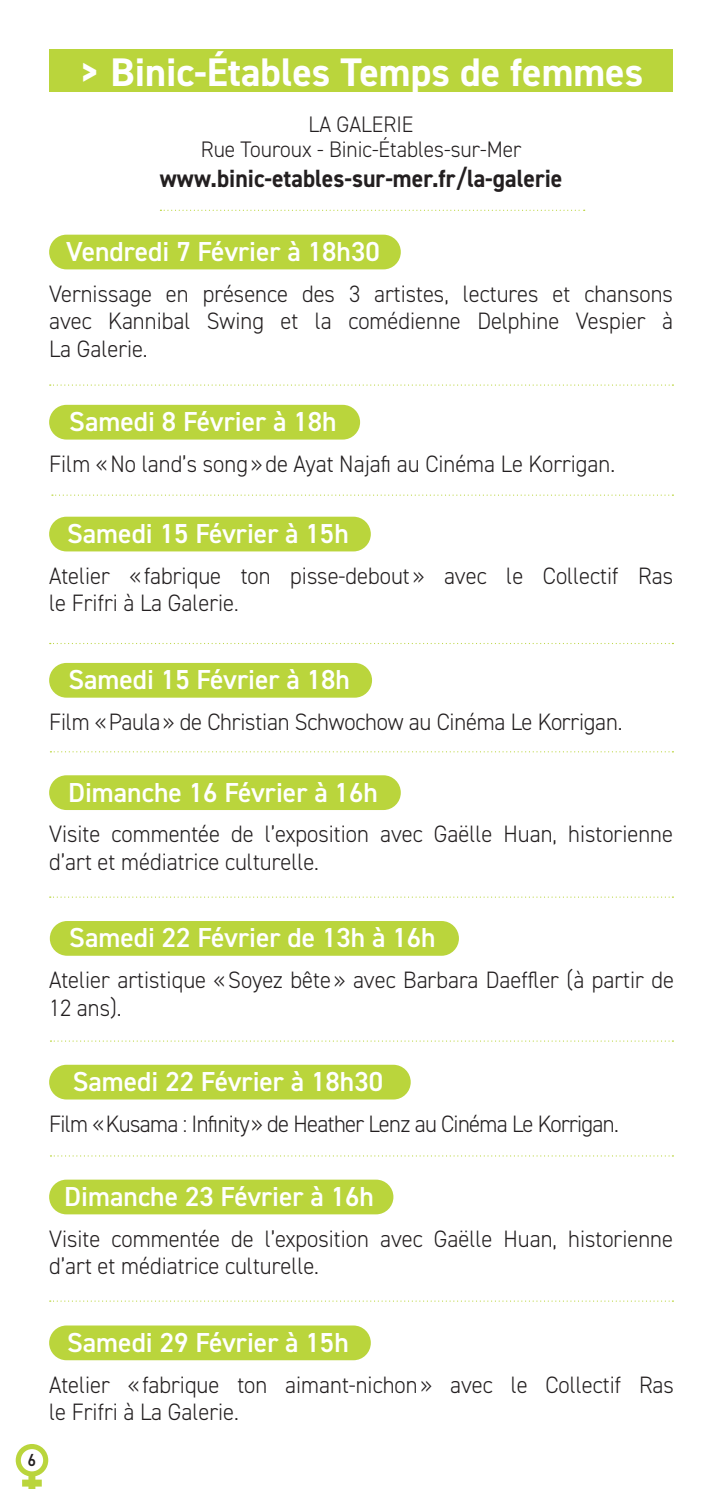
<style>
.page{position:relative;width:709px;height:1489px;background:#fff}
.page>*{position:absolute;margin:0;border:0;box-sizing:border-box;transform-origin:0 0}
.t1{font:700 40px "DIN2014";color:#fff}
.t2{font:600 27.5px "DIN2014";color:#fff}
.t3{font:700 25px "DIN2014";color:#231f20;scale:.95 1}
.t4{font:300 23.75px/27.5px "DIN2014";color:#231f20;scale:.95 1}
.t5{font:300 23.75px "DIN2014";letter-spacing:-.03em;color:#231f20;scale:.95 1}
.t6{font:300 22.5px/25px "DIN2014";color:#231f20;text-align:center;scale:.95 1}
.t7{font:600 17.5px "DIN2014";color:#231f20;scale:.89 1}
.s1{font-size:22.5px}
</style>
<div class="page">
<svg style="left:16px;top:1444px;width:32px;height:44px"></svg>
<div style="left:49px;top:235px;width:352px;height:34px;background:#bad53c;border-radius:17px"></div>
<div style="left:49px;top:49px;width:624px;height:43px;background:#bad53c"></div>
<svg style="left:160px;top:210px;width:424px;height:1px"></svg>
<div style="left:49px;top:405px;width:311px;height:34px;background:#bad53c;border-radius:17px"></div>
<svg style="left:50px;top:384px;width:623px;height:2px"></svg>
<svg style="left:52px;top:494px;width:621px;height:2px"></svg>
<div style="left:49px;top:516px;width:322px;height:35px;background:#bad53c;border-radius:17px"></div>
<svg style="left:50px;top:643px;width:623px;height:1px"></svg>
<div style="left:49px;top:663px;width:323px;height:34px;background:#bad53c;border-radius:17px"></div>
<svg style="left:50px;top:751px;width:623px;height:1px"></svg>
<div style="left:49px;top:775px;width:352px;height:35px;background:#bad53c;border-radius:17px"></div>
<svg style="left:50px;top:896px;width:623px;height:1px"></svg>
<div style="left:50px;top:921px;width:409px;height:34px;background:#bad53c;border-radius:17px"></div>
<svg style="left:50px;top:1040px;width:623px;height:1px"></svg>
<div style="left:49px;top:1064px;width:362px;height:35px;background:#bad53c;border-radius:17px"></div>
<svg style="left:50px;top:1155px;width:623px;height:1px"></svg>
<div style="left:49px;top:1179px;width:344px;height:35px;background:#bad53c;border-radius:17px"></div>
<div style="left:49px;top:1325px;width:322px;height:35px;background:#bad53c;border-radius:17px"></div>
<svg style="left:50px;top:1300px;width:623px;height:1px"></svg>
<h1 class="t1" style="left:79px;top:51px;width:566px">&gt; Binic-Étables Temps de femmes</h1>
<p class="t6" style="left:201px;top:112px;width:339px">LA GALERIE<br>Rue Touroux - Binic-Étables-sur-Mer</p>
<p class="t3" style="left:160px;top:165px;width:425px">www.binic-etables-sur-mer.fr/la-galerie</p>
<p class="t2" style="left:66px;top:241px;width:315px">Vendredi 7 Février à 18h30</p>
<p class="t4" style="left:49px;top:280px;width:658px;text-align:justify">Vernissage en présence des 3 artistes, lectures et chansons avec Kannibal Swing et la comédienne Delphine Vespier à La Galerie.</p>
<p class="t2" style="left:69px;top:411px;width:269px">Samedi 8 Février à 18h</p>
<p class="t4" style="left:49px;top:450px;width:597px">Film « No land’s song » de Ayat Najafi au Cinéma Le Korrigan.</p>
<p class="t2" style="left:67px;top:523px;width:283px">Samedi 15 Février à 15h</p>
<p class="t4" style="left:49px;top:562px;width:658px">Atelier « fabrique ton pisse-debout » avec le Collectif Ras le Frifri à La Galerie<span class="s1">.</span></p>
<p class="t2" style="left:68px;top:669px;width:283px">Samedi 15 Février à 18h</p>
<p class="t4" style="left:49px;top:708px;width:605px">Film « Paula » de Christian Schwochow au Cinéma Le Korrigan.</p>
<p class="t2" style="left:68px;top:781px;width:311px">Dimanche 16 Février à 16h</p>
<p class="t4" style="left:49px;top:820px;width:658px">Visite commentée de l’exposition avec Gaëlle Huan, historienne d’art et médiatrice culturelle.</p>
<p class="t2" style="left:69px;top:927px;width:368px">Samedi 22 Février de 13h à 16h</p>
<p class="t4" style="left:49px;top:966px;width:659px">Atelier artistique « Soyez bête » avec Barbara Daeffler (à partir de<br>12 ans).</p>
<p class="t2" style="left:73px;top:1071px;width:312px">Samedi 22 Février à 18h30</p>
<p class="t5" style="left:49px;top:1110px;width:601px">Film « Kusama : Infinity » de Heather Lenz au Cinéma Le Korrigan.</p>
<p class="t2" style="left:64px;top:1185px;width:311px">Dimanche 23 Février à 16h</p>
<p class="t4" style="left:49px;top:1224px;width:658px">Visite commentée de l’exposition avec Gaëlle Huan, historienne d’art et médiatrice culturelle.</p>
<p class="t7" style="left:28px;top:1453px;width:11px">6</p>
<p class="t2" style="left:67px;top:1331px;width:283px">Samedi 29 Février à 15h</p>
<p class="t4" style="left:49px;top:1370px;width:659px">Atelier « fabrique ton aimant-nichon » avec le Collectif Ras le Frifri à La Galerie.</p>
</div>
